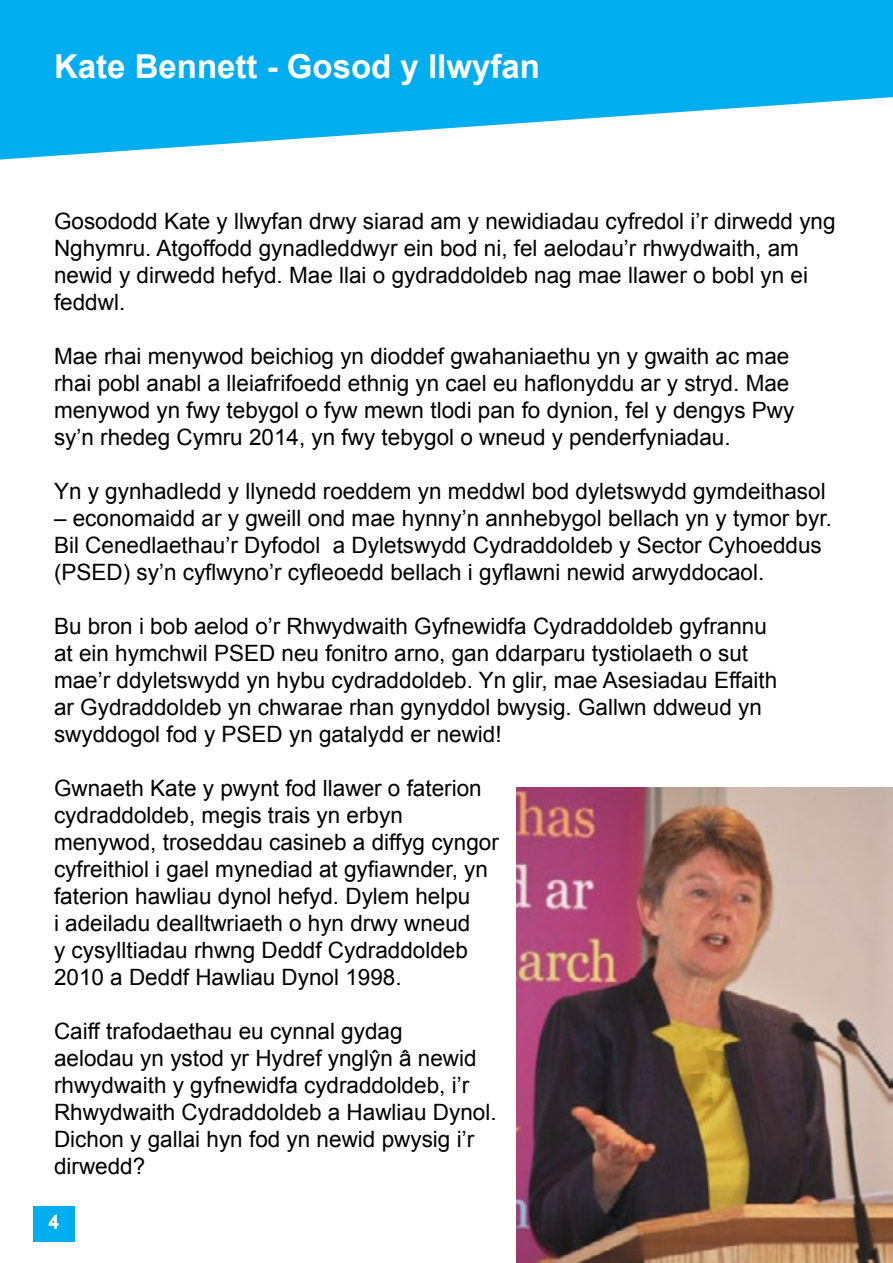
<style>
.page{position:relative;width:893px;height:1263px;background:#fff}
.page>*{position:absolute;margin:0;border:0;box-sizing:border-box;transform-origin:0 0}
.t1{font:700 33px "Arial";color:#fff}
.t2{font:22.5px/27px "Arial";color:#000}
.t3{font:18px "Arial";color:#fff}
</style>
<div class="page">
<svg style="left:0;top:0;width:840px;height:160px;fill:#00aeef"></svg>
<div style="left:840px;top:0;width:53px;height:101px;background:#00aeef"></div>
<img style="left:517px;top:787px;width:376px;height:476px">
<div style="left:33px;top:1207px;width:42px;height:35px;background:#00aeef"></div>
<svg style="left:48px;top:1215px;width:11px;height:14px"></svg>
<h1 class="t1" style="left:54px;top:44px;width:487px">Kate Bennett - Gosod y llwyfan</h1>
<p class="t2" style="left:54px;top:208px;width:783px">Gosododd Kate y llwyfan drwy siarad am y newidiadau cyfredol i’r dirwedd yng Nghymru. Atgoffodd gynadleddwyr ein bod ni, fel aelodau’r rhwydwaith, am newid y dirwedd hefyd. Mae llai o gydraddoldeb nag mae llawer o bobl yn ei feddwl.</p>
<p class="t2" style="left:54px;top:343px;width:742px">Mae rhai menywod beichiog yn dioddef gwahaniaethu yn y gwaith ac mae rhai pobl anabl a lleiafrifoedd ethnig yn cael eu haflonyddu ar y stryd. Mae menywod yn fwy tebygol o fyw mewn tlodi pan fo dynion, fel y dengys Pwy sy’n rhedeg Cymru 2014, yn fwy tebygol o wneud y penderfyniadau.</p>
<p class="t2" style="left:54px;top:478px;width:773px">Yn y gynhadledd y llynedd roeddem yn meddwl bod dyletswydd gymdeithasol</p>
<p class="t2" style="left:54px;top:505px;width:779px">– economaidd ar y gweill ond mae hynny’n annhebygol bellach yn y tymor byr.<br>Bil Cenedlaethau’r Dyfodol a Dyletswydd Cydraddoldeb y Sector Cyhoeddus (PSED) sy’n cyflwyno’r cyfleoedd bellach i gyflawni newid arwyddocaol.</p>
<p class="t2" style="left:54px;top:613px;width:725px">Bu bron i bob aelod o’r Rhwydwaith Gyfnewidfa Cydraddoldeb gyfrannu at ein hymchwil PSED neu fonitro arno, gan ddarparu tystiolaeth o sut mae’r ddyletswydd yn hybu cydraddoldeb. Yn glir, mae Asesiadau Effaith ar Gydraddoldeb yn chwarae rhan gynyddol bwysig. Gallwn ddweud yn swyddogol fod y PSED yn gatalydd er newid!</p>
<p class="t2" style="left:54px;top:775px;width:446px">Gwnaeth Kate y pwynt fod llawer o faterion cydraddoldeb, megis trais yn erbyn menywod, troseddau casineb a diffyg cyngor cyfreithiol i gael mynediad at gyfiawnder, yn faterion hawliau dynol hefyd. Dylem helpu<br>i adeiladu dealltwriaeth o hyn drwy wneud<br>y cysylltiadau rhwng Deddf Cydraddoldeb 2010 a Deddf Hawliau Dynol 1998.</p>
<p class="t2" style="left:54px;top:1018px;width:444px">Caiff trafodaethau eu cynnal gydag<br>aelodau yn ystod yr Hydref ynglŷn â newid rhwydwaith y gyfnewidfa cydraddoldeb, i’r Rhwydwaith Cydraddoldeb a Hawliau Dynol.<br>Dichon y gallai hyn fod yn newid pwysig i’r dirwedd?</p>
<p class="t3" style="left:49px;top:1210px;width:12px">4</p>
</div>
